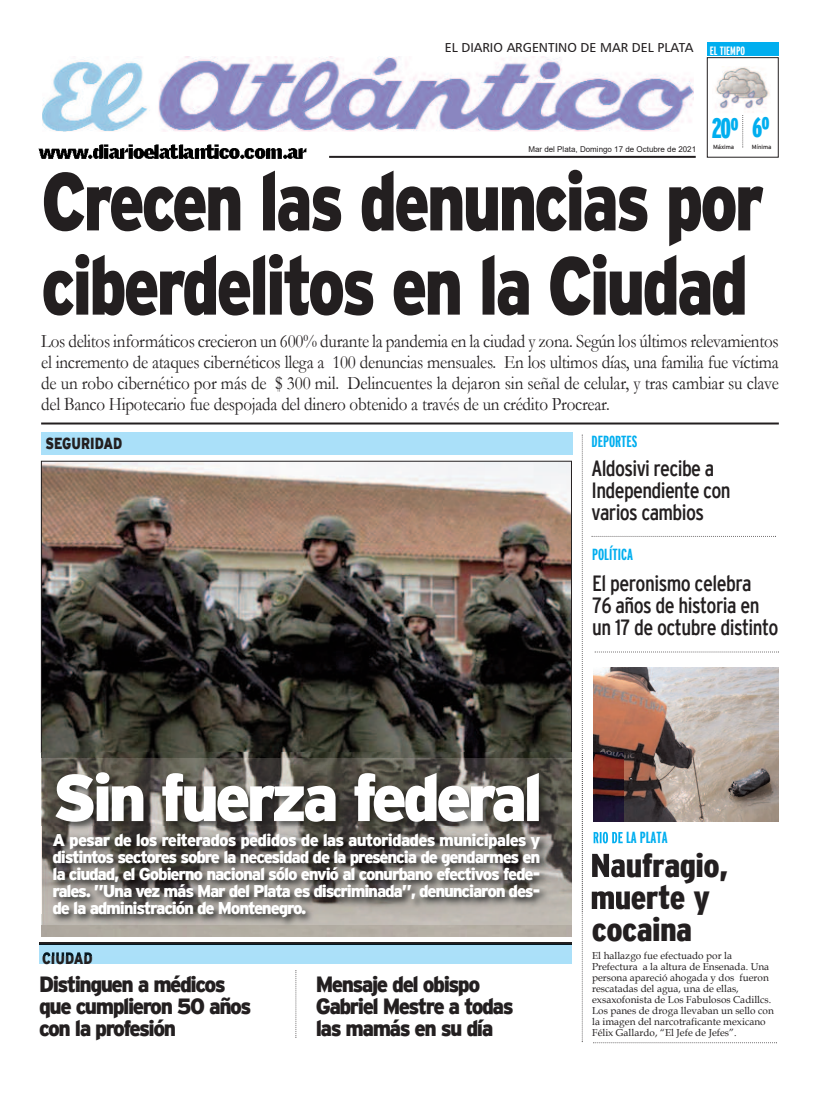
<style>
.page{position:relative;width:820px;height:1095px;background:#fff}
.page>*{position:absolute;margin:0;border:0;box-sizing:border-box;transform-origin:0 0}
.t1{font:900 82px/84.2px "Interstate";letter-spacing:-.05em;color:#231f20;scale:.81 1}
.t2{font:900 condensed 33px/32px "Interstate";letter-spacing:-.015em;color:#231f20;scale:1.07 1}
.t3{font:900 extra-condensed 28px "Interstate";color:#00aeef}
.t4{font:condensed 22px/22px "Interstate";letter-spacing:-.025em;color:#231f20}
.t5{font:900 22px/22px "Interstate";letter-spacing:-.07em;color:#231f20;scale:.95 1}
.t6{font:19px/21px "Garamond";letter-spacing:-.015em;color:#231f20;text-align:justify;scale:.9 1}
.t7{font:900 17px/17px "Interstate";letter-spacing:-.07em;color:#fff;text-align:justify}
.t8{font:700 extra-condensed 16px "Interstate";color:#00aeef}
.t9{font:900 16px "Interstate";color:#231f20;scale:.8 1}
.t10{font:13px "Humanist 777 BT Roman B";color:#231f20}
.t11{font:700 extra-condensed 12px "Interstate";color:#fff}
.t12{font:10px/11px "Book Antiqua";color:#231f20}
.t13{font:8px "Arial";color:#231f20}
.t14{font:6px "Interstate";letter-spacing:-.005em;color:#231f20}
</style>
<div class="page">
<img style="left:43px;top:463px;width:526px;height:289px">
<hr style="left:41px;top:422px;width:737px;height:2px;background:#231f20">
<div style="left:41px;top:432px;width:531px;height:23px;background:#aae0f9"></div>
<svg style="left:594px;top:651px;width:183px;height:1px"></svg>
<img style="left:593px;top:667px;width:185px;height:154px">
<img style="left:41px;top:752px;width:531px;height:74px">
<svg style="left:581px;top:434px;width:1px;height:606px"></svg>
<img style="left:593px;top:752px;width:30px;height:69px">
<img style="left:593px;top:831px;width:30px;height:12px">
<img style="left:592px;top:853px;width:31px;height:25px">
<img style="left:591px;top:891px;width:32px;height:19px">
<img style="left:42px;top:56px;width:651px;height:75px">
<hr style="left:329px;top:156px;width:366px;height:2px;background:#231f20">
<div style="left:706px;top:57px;width:72px;height:100px;border:1px solid #231f20"></div>
<div style="left:706px;top:43px;width:72px;height:13px;background:#00aeef"></div>
<svg style="left:742px;top:115px;width:1px;height:32px"></svg>
<img style="left:715px;top:66px;width:55px;height:47px">
<img style="left:38px;top:144px;width:269px;height:15px">
<div style="left:39px;top:942px;width:532px;height:21px;background:#aae0f9"></div>
<svg style="left:295px;top:970px;width:1px;height:67px"></svg>
<img style="left:571px;top:758px;width:1px;height:68px">
<svg style="left:55px;top:772px;width:269px;height:49px"></svg>
<img style="left:41px;top:826px;width:531px;height:128px">
<img style="left:42px;top:912px;width:529px;height:24px">
<img style="left:39px;top:941px;width:532px;height:13px">
<img style="left:43px;top:952px;width:49px;height:2px">
<svg style="left:571px;top:912px;width:1px;height:12px"></svg>
<svg style="left:41px;top:912px;width:1px;height:12px"></svg>
<img style="left:571px;top:826px;width:1px;height:86px">
<p class="t10" style="left:444px;top:40px;width:250px">EL DIARIO ARGENTINO DE MAR DEL PLATA</p>
<p class="t11" style="left:709px;top:44px;width:37px">EL TIEMPO</p>
<p class="t13" style="left:528px;top:145px;width:169px">Mar del Plata, Domingo 17 de Octubre de 2021</p>
<h3 class="t3" style="left:711px;top:112px;width:60px">20º 6º</h3>
<p class="t14" style="left:712px;top:143px;width:23px">Máxima</p>
<p class="t14" style="left:751px;top:143px;width:21px">Mínima</p>
<h1 class="t1" style="left:41px;top:158px;width:893px">Crecen las denuncias por ciberdelitos en la Ciudad</h1>
<p class="t6" style="left:41px;top:331px;width:820px">Los delitos informáticos crecieron un 600% durante la pandemia en la ciudad y zona. Según los últimos relevamientos el incremento de ataques cibernéticos llega a 100 denuncias mensuales. En los ultimos días, una familia fue víctima de un robo cibernético por más de $ 300 mil. Delincuentes la dejaron sin señal de celular, y tras cambiar su clave del Banco Hipotecario fue despojada del dinero obtenido a través de un crédito Procrear.</p>
<p class="t9" style="left:45px;top:434px;width:98px">SEGURIDAD</p>
<p class="t8" style="left:591px;top:433px;width:47px">DEPORTES</p>
<p class="t4" style="left:591px;top:457px;width:141px">Aldosivi recibe a<br>Independiente con varios cambios</p>
<p class="t8" style="left:592px;top:545px;width:42px">POLÍTICA</p>
<p class="t4" style="left:592px;top:572px;width:188px">El peronismo celebra<br>76 años de historia en un 17 de octubre distinto</p>
<p class="t7" style="left:52px;top:830px;width:489px">A pesar de los reiterados pedidos de las autoridades municipales y distintos sectores sobre la necesidad de la presencia de gendarmes en la ciudad, el Gobierno nacional sólo envió al conurbano efectivos fede&shy;rales. ”Una vez más Mar del Plata es discriminada”, denunciaron des&shy;de la administración de Montenegro.</p>
<p class="t9" style="left:42px;top:948px;width:65px">CIUDAD</p>
<p class="t5" style="left:39px;top:972px;width:225px">Distinguen a médicos que cumplieron 50 años con la profesión</p>
<p class="t5" style="left:315px;top:972px;width:210px">Mensaje del obispo<br>Gabriel Mestre a todas las mamás en su día</p>
<p class="t8" style="left:592px;top:828px;width:76px">RIO DE LA PLATA</p>
<h2 class="t2" style="left:590px;top:849px;width:130px">Naufragio, muerte y cocaina</h2>
<p class="t12" style="left:592px;top:949px;width:183px">El hallazgo fue efectuado por la Prefectura a la altura de Ensenada. Una persona apareció ahogada y dos fueron rescatadas del agua, una de ellas, exsaxofonista de Los Fabulosos Cadillcs.<br>Los panes de droga llevaban un sello con la imagen del narcotraficante mexicano Félix Gallardo, “El Jefe de Jefes”.</p>
</div>
